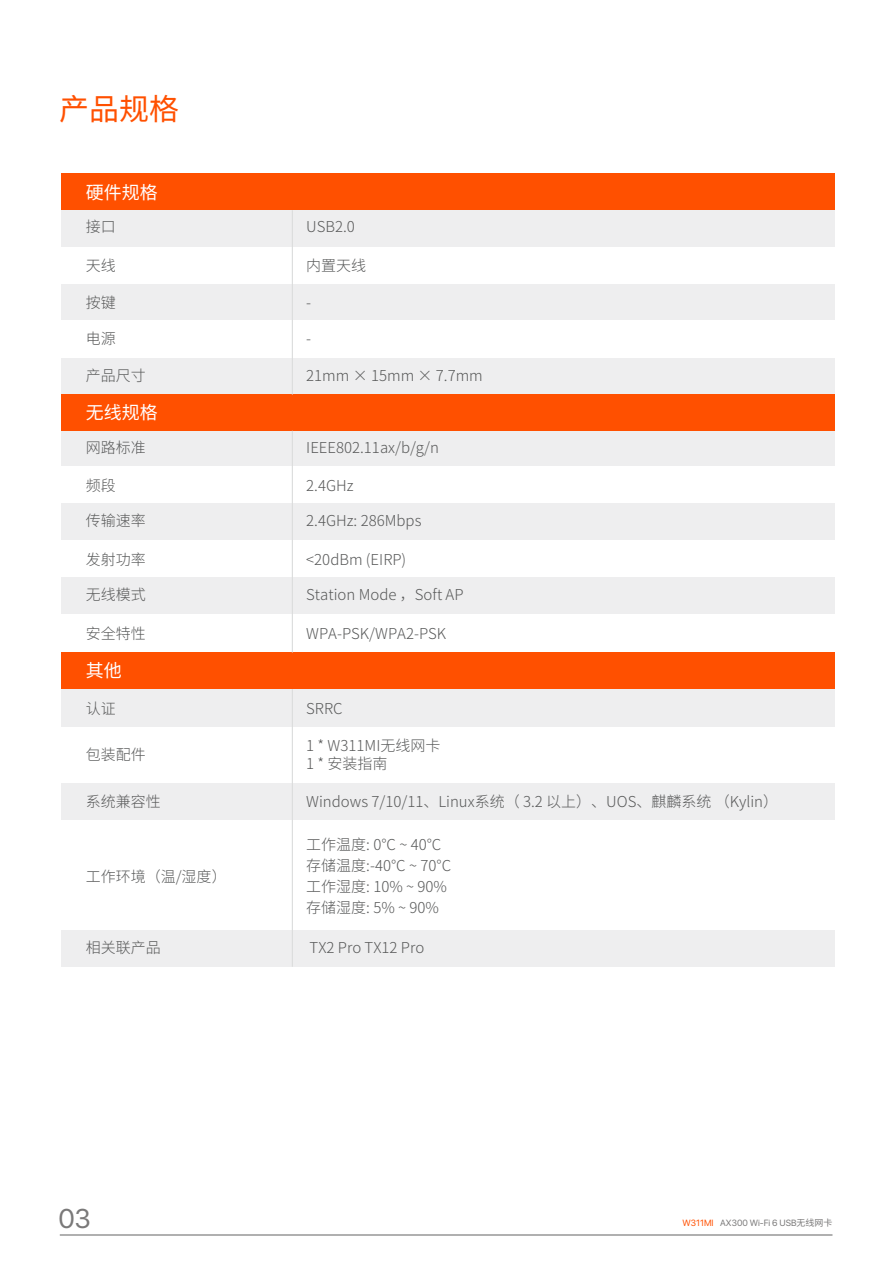
<style>
.page{position:relative;width:893px;height:1263px;background:#fff}
.page>*{position:absolute;margin:0;border:0;box-sizing:border-box;transform-origin:0 0}
.t1{font:30px "Source Han Sans CN";color:#ff5000}
.t2{font:27px "SF Pro Display";color:#7a7979}
.t3{font:18px "Source Han Sans CN";color:#fff}
.t4{font:300 15px/21px "Source Han Sans CN";color:#585959}
.t5{font:9px "SF Pro Display";color:#7a7979}
.s1{color:#ff5000}
.s2{font-family:"Source Han Sans CN"}
</style>
<div class="page">
<div style="left:61px;top:283px;width:774px;height:37px;background:#eeeeef"></div>
<div style="left:61px;top:210px;width:774px;height:36px;background:#eeeeef"></div>
<hr style="left:60px;top:1235px;width:772px;height:1px;background:#636363">
<div style="left:61px;top:174px;width:774px;height:36px;background:#ff5000"></div>
<div style="left:61px;top:358px;width:774px;height:37px;background:#eeeeef"></div>
<div style="left:61px;top:654px;width:774px;height:37px;background:#eeeeef"></div>
<div style="left:61px;top:690px;width:774px;height:36px;background:#eeeeef"></div>
<div style="left:61px;top:430px;width:774px;height:36px;background:#eeeeef"></div>
<div style="left:61px;top:503px;width:774px;height:37px;background:#eeeeef"></div>
<div style="left:61px;top:577px;width:774px;height:36px;background:#eeeeef"></div>
<div style="left:61px;top:930px;width:774px;height:37px;background:#eeeeef"></div>
<div style="left:61px;top:784px;width:774px;height:36px;background:#eeeeef"></div>
<div style="left:61px;top:394px;width:774px;height:36px;background:#ff5000"></div>
<div style="left:61px;top:652px;width:774px;height:37px;background:#ff5000"></div>
<hr style="left:292px;top:431px;width:1px;height:221px;background:#dbdcdc">
<hr style="left:292px;top:689px;width:1px;height:278px;background:#dbdcdc">
<hr style="left:292px;top:210px;width:1px;height:185px;background:#dbdcdc">
<h1 class="t1" style="left:59px;top:92px;width:121px">产品规格</h1>
<p class="t3" style="left:86px;top:182px;width:73px">硬件规格</p>
<p class="t4" style="left:86px;top:216px;width:31px">接口</p>
<p class="t4" style="left:86px;top:255px;width:31px">天线</p>
<p class="t4" style="left:86px;top:293px;width:31px">按键</p>
<p class="t4" style="left:306px;top:216px;width:50px">USB2.0</p>
<p class="t4" style="left:306px;top:255px;width:61px">内置天线</p>
<p class="t4" style="left:306px;top:293px;width:6px">-</p>
<p class="t4" style="left:86px;top:329px;width:31px">电源</p>
<p class="t4" style="left:306px;top:329px;width:6px">-</p>
<p class="t4" style="left:86px;top:365px;width:61px">产品尺寸</p>
<p class="t4" style="left:306px;top:365px;width:178px">21mm × 15mm × 7.7mm</p>
<p class="t3" style="left:86px;top:402px;width:73px">无线规格</p>
<p class="t4" style="left:86px;top:437px;width:61px">网路标准</p>
<p class="t4" style="left:86px;top:476px;width:31px">频段</p>
<p class="t4" style="left:86px;top:511px;width:61px">传输速率</p>
<p class="t4" style="left:306px;top:437px;width:134px">IEEE802.11ax/b/g/n</p>
<p class="t4" style="left:306px;top:476px;width:49px">2.4GHz</p>
<p class="t4" style="left:306px;top:511px;width:117px">2.4GHz: 286Mbps</p>
<p class="t4" style="left:86px;top:550px;width:61px">发射功率</p>
<p class="t4" style="left:306px;top:550px;width:102px">&lt;20dBm (EIRP)</p>
<p class="t4" style="left:86px;top:584px;width:61px">无线模式</p>
<p class="t4" style="left:306px;top:584px;width:159px">Station Mode ，Soft AP</p>
<p class="t4" style="left:86px;top:623px;width:61px">安全特性</p>
<p class="t4" style="left:306px;top:623px;width:142px">WPA-PSK/WPA2-PSK</p>
<p class="t3" style="left:86px;top:661px;width:37px">其他</p>
<p class="t4" style="left:86px;top:698px;width:31px">认证</p>
<p class="t4" style="left:86px;top:744px;width:61px">包装配件</p>
<p class="t4" style="left:86px;top:791px;width:76px">系统兼容性</p>
<p class="t4" style="left:86px;top:866px;width:142px">工作环境（温/湿度）</p>
<p class="t4" style="left:306px;top:698px;width:38px">SRRC</p>
<p class="t4" style="left:306px;top:737px;width:136px;line-height:18px">1 * W311MI无线网卡<br>1 * 安装指南</p>
<p class="t4" style="left:306px;top:791px;width:473px">Windows 7/10/11、Linux系统（ 3.2 以上）、UOS、麒麟系统 （Kylin）</p>
<p class="t4" style="left:306px;top:834px;width:146px">工作温度: 0°C ~ 40°C存储温度:-40°C ~ 70°C工作湿度: 10% ~ 90%存储湿度: 5% ~ 90%</p>
<p class="t4" style="left:86px;top:938px;width:76px">相关联产品</p>
<p class="t4" style="left:310px;top:938px;width:116px">TX2 Pro TX12 Pro</p>
<h2 class="t2" style="left:59px;top:1197px;width:34px">03</h2>
<p class="t5" style="left:682px;top:1216px;width:151px"><span class="s1">W311MI</span> AX300 Wi-Fi 6 USB<span class="s2">无线网卡</span></p>
</div>
